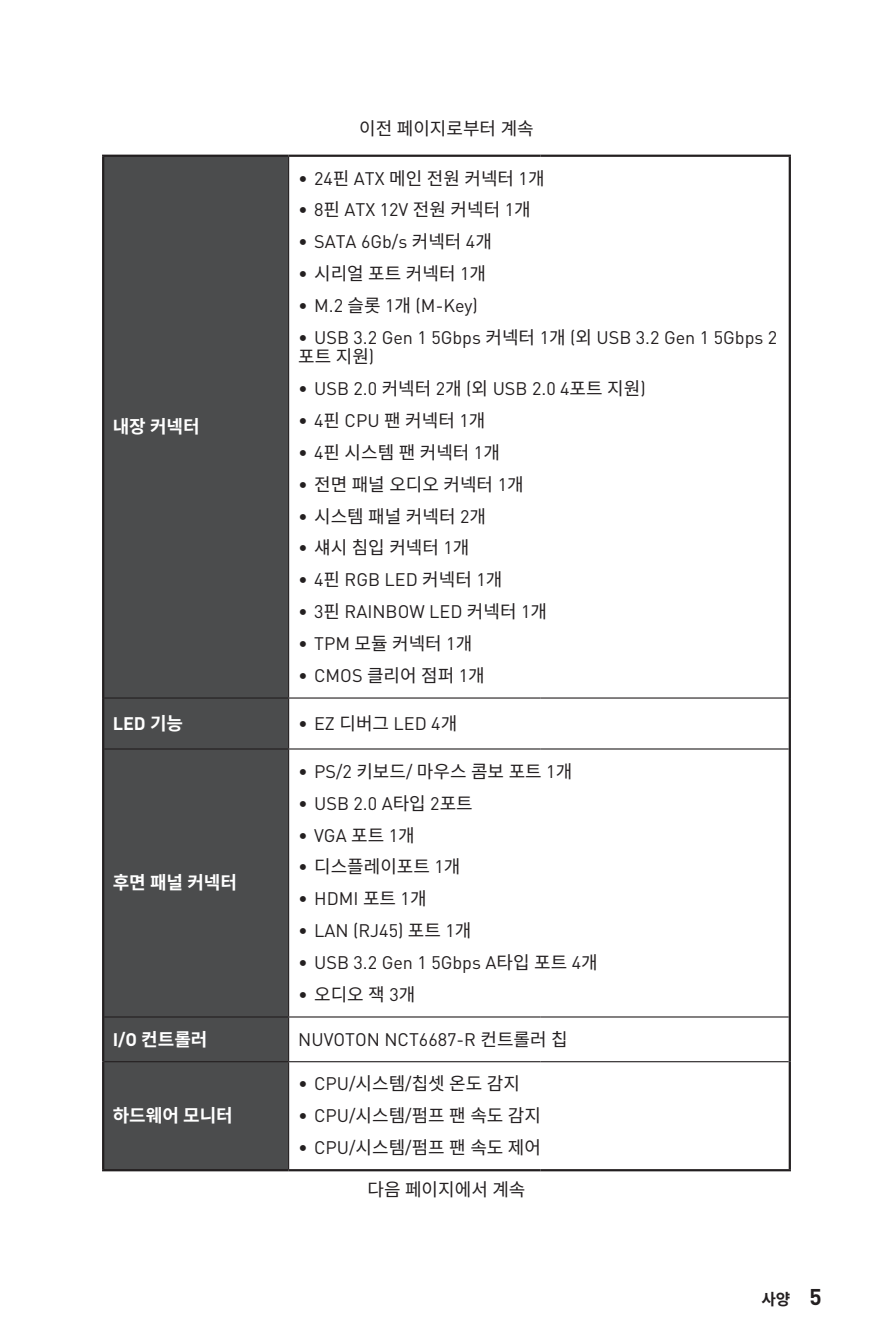
<style>
.page{position:relative;width:893px;height:1340px;background:#fff}
.page>*{position:absolute;margin:0;border:0;box-sizing:border-box;transform-origin:0 0}
.t1{font:18px/31.9px "MSI Din Pro Noto CJK";color:#231f20}
.t2{font:700 18px "MSI Din Pro Noto CJK";color:#fff}
.t3{font:700 15.75px "MSI Din Pro Noto CJK";color:#231f20}
.s1{font-weight:700}
.s2{font-size:22.5px}
</style>
<div class="page">
<svg style="left:104px;top:157px;width:184px;height:1012px;background:#474849"></svg>
<hr style="left:289px;top:1016px;width:251px;height:1px;background:#231f20">
<hr style="left:540px;top:1016px;width:249px;height:1px;background:#231f20">
<hr style="left:289px;top:1061px;width:251px;height:1px;background:#231f20">
<hr style="left:540px;top:1061px;width:249px;height:1px;background:#231f20">
<hr style="left:104px;top:1016px;width:185px;height:1px;background:#231f20">
<hr style="left:104px;top:1061px;width:185px;height:1px;background:#231f20">
<hr style="left:102px;top:1169px;width:187px;height:2px;background:#231f20">
<hr style="left:289px;top:1169px;width:251px;height:2px;background:#231f20">
<hr style="left:540px;top:1169px;width:251px;height:2px;background:#231f20">
<hr style="left:288px;top:157px;width:1px;height:540px;background:#231f20">
<hr style="left:288px;top:698px;width:1px;height:50px;background:#231f20">
<hr style="left:288px;top:749px;width:1px;height:267px;background:#231f20">
<hr style="left:288px;top:1017px;width:1px;height:44px;background:#231f20">
<hr style="left:288px;top:1062px;width:1px;height:107px;background:#231f20">
<hr style="left:102px;top:155px;width:187px;height:2px;background:#231f20">
<hr style="left:289px;top:155px;width:251px;height:2px;background:#231f20">
<hr style="left:540px;top:155px;width:251px;height:2px;background:#231f20">
<hr style="left:104px;top:697px;width:185px;height:1px;background:#231f20">
<hr style="left:289px;top:697px;width:251px;height:1px;background:#231f20">
<hr style="left:540px;top:697px;width:249px;height:1px;background:#231f20">
<hr style="left:104px;top:748px;width:185px;height:1px;background:#231f20">
<hr style="left:289px;top:748px;width:251px;height:1px;background:#231f20">
<hr style="left:540px;top:748px;width:249px;height:1px;background:#231f20">
<hr style="left:102px;top:157px;width:2px;height:541px;background:#231f20">
<hr style="left:102px;top:698px;width:2px;height:51px;background:#231f20">
<hr style="left:102px;top:749px;width:2px;height:268px;background:#231f20">
<hr style="left:102px;top:1017px;width:2px;height:44px;background:#231f20">
<hr style="left:102px;top:1061px;width:2px;height:108px;background:#231f20">
<hr style="left:789px;top:157px;width:2px;height:541px;background:#231f20">
<hr style="left:789px;top:698px;width:2px;height:51px;background:#231f20">
<hr style="left:789px;top:749px;width:2px;height:268px;background:#231f20">
<hr style="left:789px;top:1017px;width:2px;height:44px;background:#231f20">
<hr style="left:789px;top:1061px;width:2px;height:108px;background:#231f20">
<p class="t2" style="left:113px;top:416px;width:88px">내장 커넥터</p>
<p class="t1" style="left:359px;top:113px;width:176px">이전 페이지로부터 계속</p>
<p class="t1" style="left:298px;top:162px;width:481px"><span class="s1">∙</span> 24핀 ATX 메인 전원 커넥터 1개<br><span class="s1">∙</span> 8핀 ATX 12V 전원 커넥터 1개<br><span class="s1">∙</span> SATA 6Gb/s 커넥터 4개<br><span class="s1">∙</span> 시리얼 포트 커넥터 1개<br><span class="s1">∙</span> M.2 슬롯 1개 (M-Key)<br><span class="s1">∙</span> USB 3.2 Gen 1 5Gbps 커넥터 1개 (외 USB 3.2 Gen 1 5Gbps 2</p>
<p class="t1" style="left:298px;top:341px;width:349px">포트 지원)<br><span class="s1">∙</span> USB 2.0 커넥터 2개 (외 USB 2.0 4포트 지원) <span class="s1">∙</span> 4핀 CPU 팬 커넥터 1개<br><span class="s1">∙</span> 4핀 시스템 팬 커넥터 1개<br><span class="s1">∙</span> 전면 패널 오디오 커넥터 1개<br><span class="s1">∙</span> 시스템 패널 커넥터 2개<br><span class="s1">∙</span> 섀시 침입 커넥터 1개<br><span class="s1">∙</span> 4핀 RGB LED 커넥터 1개<br><span class="s1">∙</span> 3핀 RAINBOW LED 커넥터 1개<br><span class="s1">∙</span> TPM 모듈 커넥터 1개<br><span class="s1">∙</span> CMOS 클리어 점퍼 1개</p>
<p class="t2" style="left:113px;top:713px;width:72px">LED 기능</p>
<p class="t1" style="left:298px;top:707px;width:161px"><span class="s1">∙</span> EZ 디버그 LED 4개</p>
<p class="t2" style="left:113px;top:872px;width:126px">후면 패널 커넥터</p>
<p class="t1" style="left:298px;top:755px;width:301px"><span class="s1">∙</span> PS/2 키보드/ 마우스 콤보 포트 1개<br><span class="s1">∙</span> USB 2.0 A타입 2포트<br><span class="s1">∙</span> VGA 포트 1개<br><span class="s1">∙</span> 디스플레이포트 1개<br><span class="s1">∙</span> HDMI 포트 1개<br><span class="s1">∙</span> LAN (RJ45) 포트 1개<br><span class="s1">∙</span> USB 3.2 Gen 1 5Gbps A타입 포트 4개 <span class="s1">∙</span> 오디오 잭 3개</p>
<p class="t2" style="left:113px;top:1028px;width:96px">I/O 컨트롤러</p>
<p class="t1" style="left:298px;top:1023px;width:271px">NUVOTON NCT6687-R 컨트롤러 칩</p>
<p class="t2" style="left:113px;top:1105px;width:122px">하드웨어 모니터</p>
<p class="t1" style="left:298px;top:1068px;width:244px"><span class="s1">∙</span> CPU/시스템/칩셋 온도 감지<br><span class="s1">∙</span> CPU/시스템/펌프 팬 속도 감지 <span class="s1">∙</span> CPU/시스템/펌프 팬 속도 제어</p>
<p class="t1" style="left:367px;top:1173px;width:160px">다음 페이지에서 계속</p>
<p class="t3" style="left:761px;top:1289px;width:62px">사양 <span class="s2">5</span></p>
</div>
